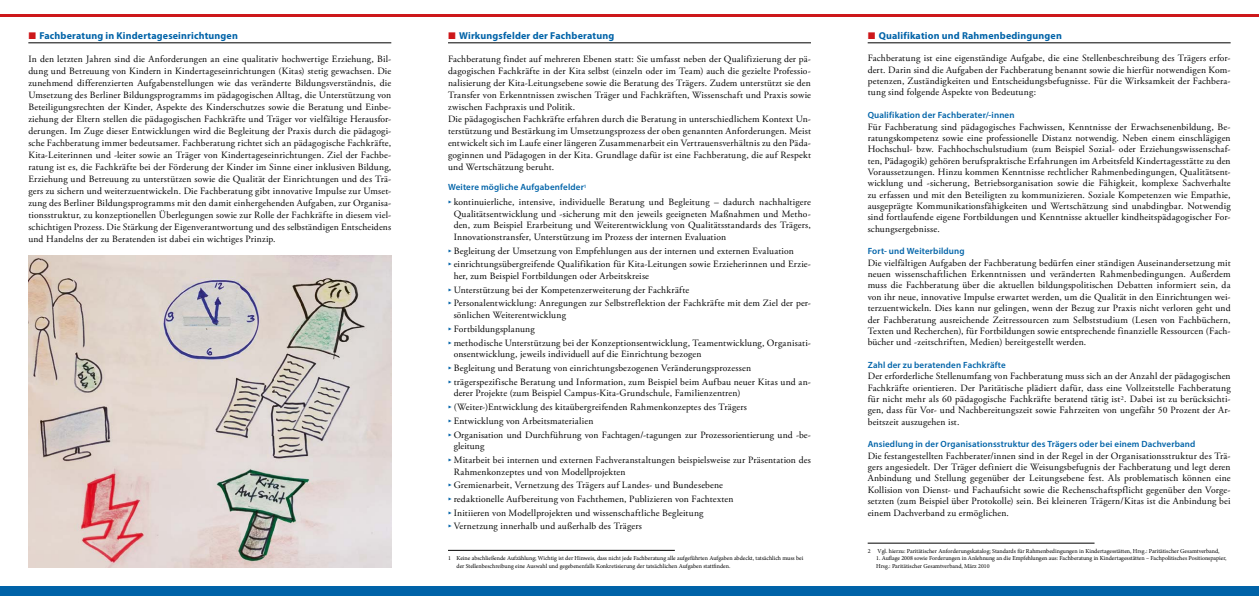
<style>
.page{position:relative;width:1259px;height:596px;background:#fff}
.page>*{position:absolute;margin:0;border:0;box-sizing:border-box;transform-origin:0 0}
.t1{font:700 10px "Myriad Pro";letter-spacing:.015em;color:#0063a8}
.t2{font:9.6px/11.3px "Adobe Garamond Pro";letter-spacing:.02em;color:#000;text-align:justify}
.t3{font:600 9px "Myriad Pro";letter-spacing:.015em;color:#0063a8}
.t4{font:6px/7.2px "Minion Pro";color:#000}
.s1{font-family:"Nexus Sans OT";color:#cd171a}
.s2{color:#0063a8}
</style>
<div class="page">
<img style="left:28px;top:255px;width:363px;height:312px">
<hr style="left:28px;top:43px;width:363px;height:1px;background:#000">
<hr style="left:448px;top:43px;width:363px;height:1px;background:#000">
<hr style="left:448px;top:550px;width:227px;height:1px;background:#000">
<hr style="left:867px;top:43px;width:363px;height:1px;background:#000">
<hr style="left:867px;top:542px;width:227px;height:1px;background:#000">
<div style="left:0;top:586px;width:1259px;height:9px;background:#0063a8"></div>
<hr style="left:0;top:14px;width:1259px;height:3px;background:#cd171a">
<p class="t1" style="left:28px;top:29px;width:211px"><span class="s1">▪</span> Fachberatung in Kindertageseinrichtungen</p>
<p class="t2" style="left:28px;top:53px;width:364px;line-height:12px">In den letzten Jahren sind die Anforderungen an eine qualitativ hochwertige Erziehung, Bil&shy;dung und Betreuung von Kindern in Kindertageseinrichtungen (Kitas) stetig gewachsen. Die zunehmend differenzierten Aufgabenstellungen wie das veränderte Bildungsverständnis, die Umsetzung des Berliner Bildungsprogramms im pädagogischen Alltag, die Unterstützung von Beteiligungsrechten der Kinder, Aspekte des Kinderschutzes sowie die Beratung und Einbe&shy;ziehung der Eltern stellen die pädagogischen Fachkräfte und Träger vor vielfältige Herausfor&shy;derungen. Im Zuge dieser Entwicklungen wird die Begleitung der Praxis durch die pädagogi&shy;sche Fachberatung immer bedeutsamer. Fachberatung richtet sich an pädagogische Fachkräfte, Kita-Leiterinnen und -leiter sowie an Träger von Kindertageseinrichtungen. Ziel der Fachbe&shy;ratung ist es, die Fachkräfte bei der Förderung der Kinder im Sinne einer inklusiven Bildung, Erziehung und Betreuung zu unterstützen sowie die Qualität der Einrichtungen und des Trä&shy;gers zu sichern und weiterzuentwickeln. Die Fachberatung gibt innovative Impulse zur Umset&shy;zung des Berliner Bildungsprogramms mit den damit einhergehenden Aufgaben, zur Organisa&shy;tionsstruktur, zu konzeptionellen Überlegungen sowie zur Rolle der Fachkräfte in diesem viel&shy;schichtigen Prozess. Die Stärkung der Eigenverantwortung und des selbständigen Entscheidens und Handelns der zu Beratenden ist dabei ein wichtiges Prinzip.</p>
<p class="t1" style="left:448px;top:29px;width:168px"><span class="s1">▪</span> Wirkungsfelder der Fachberatung</p>
<p class="t2" style="left:448px;top:53px;width:364px;line-height:12px;text-align:left">Fachberatung findet auf mehreren Ebenen statt: Sie umfasst neben der Qualifizierung der pä&shy;dagogischen Fachkräfte in der Kita selbst (einzeln oder im Team) auch die gezielte Professio&shy;nalisierung der Kita-Leitungsebene sowie die Beratung des Trägers. Zudem unterstützt sie den Transfer von Erkenntnissen zwischen Träger und Fachkräften, Wissenschaft und Praxis sowie zwischen Fachpraxis und Politik.<br>Die pädagogischen Fachkräfte erfahren durch die Beratung in unterschiedlichem Kontext Un&shy;terstützung und Bestärkung im Umsetzungsprozess der oben genannten Anforderungen. Meist entwickelt sich im Laufe einer längeren Zusammenarbeit ein Vertrauensverhältnis zu den Päda&shy;goginnen und Pädagogen in der Kita. Grundlage dafür ist eine Fachberatung, die auf Respekt und Wertschätzung beruht.</p>
<p class="t3" style="left:448px;top:181px;width:140px">Weitere mögliche Aufgabenfelder<sup>1</sup></p>
<p class="t2" style="left:454px;top:196px;width:359px;line-height:11.7px;text-indent:-6px"><span class="s2">✓</span> kontinuierliche, intensive, individuelle Beratung und Begleitung – dadurch nachhaltigere Qualitätsentwicklung und -sicherung mit den jeweils geeigneten Maßnahmen und Metho&shy;den, zum Beispiel Erarbeitung und Weiterentwicklung von Qualitätsstandards des Trägers, Innovationstransfer, Unterstützung im Prozess der internen Evaluation</p>
<p class="t2" style="left:448px;top:245px;width:347px"><span class="s2">✓</span> Begleitung der Umsetzung von Empfehlungen aus der internen und externen Evaluation</p>
<p class="t2" style="left:454px;top:258px;width:359px;line-height:11.7px;text-indent:-6px"><span class="s2">✓</span> einrichtungsübergreifende Qualifikation für Kita-Leitungen sowie Erzieherinnen und Erzie&shy;her, zum Beispiel Fortbildungen oder Arbeitskreise</p>
<p class="t2" style="left:448px;top:284px;width:243px"><span class="s2">✓</span> Unterstützung bei der Kompetenzerweiterung der Fachkräfte</p>
<p class="t2" style="left:454px;top:298px;width:359px;line-height:11.7px;text-indent:-6px"><span class="s2">✓</span> Personalentwicklung: Anregungen zur Selbstreflektion der Fachkräfte mit dem Ziel der per&shy;sönlichen Weiterentwicklung</p>
<p class="t2" style="left:448px;top:323px;width:88px"><span class="s2">✓</span> Fortbildungsplanung</p>
<p class="t2" style="left:454px;top:337px;width:359px;line-height:11.7px;text-indent:-6px"><span class="s2">✓</span> methodische Unterstützung bei der Konzeptionsentwicklung, Teamentwicklung, Organisati&shy;onsentwicklung, jeweils individuell auf die Einrichtung bezogen</p>
<p class="t2" style="left:448px;top:362px;width:305px"><span class="s2">✓</span> Begleitung und Beratung von einrichtungsbezogenen Veränderungsprozessen</p>
<p class="t2" style="left:454px;top:376px;width:359px;line-height:11.7px;text-indent:-6px"><span class="s2">✓</span> trägerspezifische Beratung und Information, zum Beispiel beim Aufbau neuer Kitas und an&shy;derer Projekte (zum Beispiel Campus-Kita-Grundschule, Familienzentren)</p>
<p class="t2" style="left:448px;top:401px;width:300px"><span class="s2">✓</span> (Weiter-)Entwicklung des kitaübergreifenden Rahmenkonzeptes des Trägers</p>
<p class="t2" style="left:448px;top:415px;width:147px"><span class="s2">✓</span> Entwicklung von Arbeitsmaterialien</p>
<p class="t2" style="left:454px;top:428px;width:359px;line-height:11.7px;text-indent:-6px"><span class="s2">✓</span> Organisation und Durchführung von Fachtagen/-tagungen zur Prozessorientierung und -be&shy;gleitung</p>
<p class="t2" style="left:454px;top:454px;width:359px;line-height:11.7px;text-indent:-6px"><span class="s2">✓</span> Mitarbeit bei internen und externen Fachveranstaltungen beispielsweise zur Präsentation des<br>Rahmenkonzeptes und von Modellprojekten</p>
<p class="t2" style="left:448px;top:479px;width:276px"><span class="s2">✓</span> Gremienarbeit, Vernetzung des Trägers auf Landes- und Bundesebene</p>
<p class="t2" style="left:448px;top:493px;width:287px"><span class="s2">✓</span> redaktionelle Aufbereitung von Fachthemen, Publizieren von Fachtexten</p>
<p class="t2" style="left:448px;top:507px;width:257px"><span class="s2">✓</span> Initiieren von Modellprojekten und wissenschaftliche Begleitung</p>
<p class="t2" style="left:448px;top:520px;width:195px"><span class="s2">✓</span> Vernetzung innerhalb und außerhalb des Trägers</p>
<p class="t4" style="left:456px;top:554px;width:348px;text-indent:-9px">1 Keine abschließende Aufzählung; Wichtig ist der Hinweis, dass nicht jede Fachberatung alle aufgeführten Aufgaben abdeckt, tatsächlich muss bei der Stellenbeschreibung eine Auswahl und gegebenenfalls Konkretisierung der tatsächlichen Aufgaben stattfinden.</p>
<p class="t1" style="left:867px;top:29px;width:196px"><span class="s1">▪</span> Qualifikation und Rahmenbedingungen</p>
<p class="t2" style="left:867px;top:53px;width:364px">Fachberatung ist eine eigenständige Aufgabe, die eine Stellenbeschreibung des Trägers erfor&shy;dert. Darin sind die Aufgaben der Fachberatung benannt sowie die hierfür notwendigen Kom&shy;petenzen, Zuständigkeiten und Entscheidungsbefugnisse. Für die Wirksamkeit der Fachbera&shy;tung sind folgende Aspekte von Bedeutung:</p>
<p class="t3" style="left:867px;top:109px;width:148px">Qualifikation der Fachberater/-innen</p>
<p class="t2" style="left:867px;top:121px;width:364px">Für Fachberatung sind pädagogisches Fachwissen, Kenntnisse der Erwachsenenbildung, Be&shy;ratungskompetenz sowie eine professionelle Distanz notwendig. Neben einem einschlägigen Hochschul- bzw. Fachhochschulstudium (zum Beispiel Sozial- oder Erziehungswissenschaf&shy;ten, Pädagogik) gehören berufspraktische Erfahrungen im Arbeitsfeld Kindertagesstätte zu den Voraussetzungen. Hinzu kommen Kenntnisse rechtlicher Rahmenbedingungen, Qualitätsent&shy;wicklung und -sicherung, Betriebsorganisation sowie die Fähigkeit, komplexe Sachverhalte zu erfassen und mit den Beteiligten zu kommunizieren. Soziale Kompetenzen wie Empathie, ausgeprägte Kommunikationsfähigkeiten und Wertschätzung sind unabdingbar. Notwendig sind fortlaufende eigene Fortbildungen und Kenntnisse aktueller kindheitspädagogischer For&shy;schungsergebnisse.</p>
<p class="t3" style="left:867px;top:245px;width:98px">Fort- und Weiterbildung</p>
<p class="t2" style="left:867px;top:257px;width:364px">Die vielfältigen Aufgaben der Fachberatung bedürfen einer ständigen Auseinandersetzung mit neuen wissenschaftlichen Erkenntnissen und veränderten Rahmenbedingungen. Außerdem muss die Fachberatung über die aktuellen bildungspolitischen Debatten informiert sein, da von ihr neue, innovative Impulse erwartet werden, um die Qualität in den Einrichtungen wei&shy;terzuentwickeln. Dies kann nur gelingen, wenn der Bezug zur Praxis nicht verloren geht und der Fachberatung ausreichende Zeitressourcen zum Selbststudium (Lesen von Fachbüchern, Texten und Recherchen), für Fortbildungen sowie entsprechende finanzielle Ressourcen (Fach&shy;bücher und -zeitschriften, Medien) bereitgestellt werden.</p>
<p class="t3" style="left:867px;top:359px;width:140px">Zahl der zu beratenden Fachkräfte</p>
<p class="t2" style="left:867px;top:370px;width:364px">Der erforderliche Stellenumfang von Fachberatung muss sich an der Anzahl der pädagogischen Fachkräfte orientieren. Der Paritätische plädiert dafür, dass eine Vollzeitstelle Fachberatung für nicht mehr als 60 pädagogische Fachkräfte beratend tätig ist<sup>2</sup>. Dabei ist zu berücksichti&shy;gen, dass für Vor- und Nachbereitungszeit sowie Fahrzeiten von ungefähr 50 Prozent der Ar&shy;beitszeit auszugehen ist.</p>
<p class="t3" style="left:867px;top:438px;width:329px">Ansiedlung in der Organisationsstruktur des Trägers oder bei einem Dachverband</p>
<p class="t2" style="left:867px;top:450px;width:364px">Die festangestellten Fachberater/innen sind in der Regel in der Organisationsstruktur des Trä&shy;gers angesiedelt. Der Träger definiert die Weisungsbefugnis der Fachberatung und legt deren Anbindung und Stellung gegenüber der Leitungsebene fest. Als problematisch können eine Kollision von Dienst- und Fachaufsicht sowie die Rechenschaftspflicht gegenüber den Vorge&shy;setzten (zum Beispiel über Protokolle) sein. Bei kleineren Trägern/Kitas ist die Anbindung bei einem Dachverband zu ermöglichen.</p>
<p class="t4" style="left:867px;top:547px;width:353px">2 Vgl. hierzu: Paritätischer Anforderungskatalog; Standards für Rahmenbedingungen in Kindertagesstätten, Hrsg.: Paritätischer Gesamtverband,</p>
<p class="t4" style="left:876px;top:554px;width:352px">1. Auflage 2008 sowie Forderungen in Anlehnung an die Empfehlungen aus: Fachberatung in Kindertagesstätten – Fachpolitisches Positionspapier,<br>Hrsg.: Paritätischer Gesamtverband, März 2010</p>
</div>
